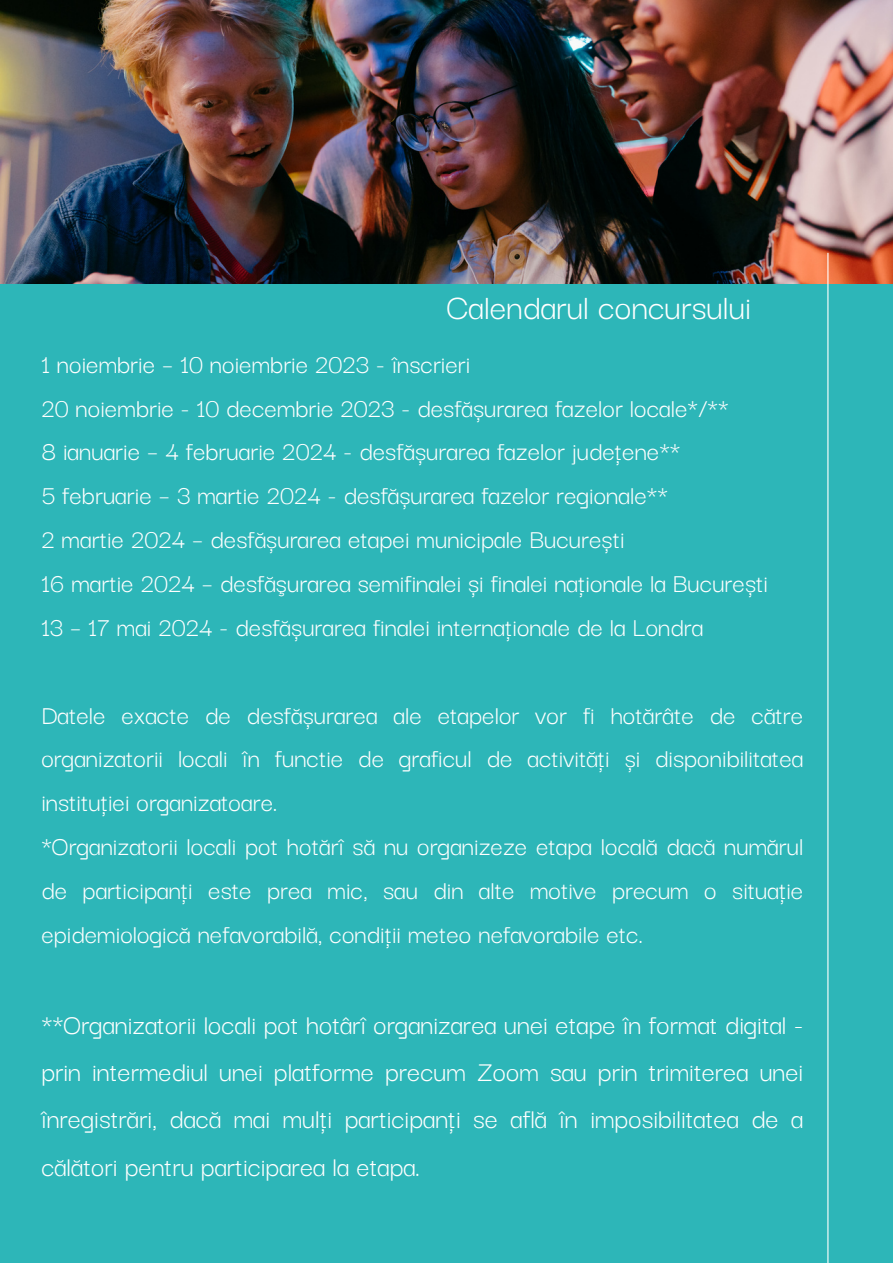
<style>
.page{position:relative;width:893px;height:1264px;background:#fff}
.page>*{position:absolute;margin:0;border:0;box-sizing:border-box;transform-origin:0 0}
.t1{font:37.5px "Darker Grotesque";color:#fff}
.t2{font:29.55px/47.2px "Darker Grotesque";color:#fff;text-align:justify}
.t3{font:28.05px/43.8px "Darker Grotesque";color:#fff;text-align:justify}
</style>
<div class="page">
<div style="left:0;top:0;width:892px;height:1262px;background:#2db6b8"></div>
<img style="left:0;top:0;width:892px;height:283px">
<hr style="left:827px;top:253px;width:1px;height:1009px;background:#fff">
<p class="t1" style="left:446px;top:279px;width:306px">Calendarul concursului</p>
<p class="t3" style="left:41px;top:340px;width:430px">1 noiembrie – 10 noiembrie 2023 - înscrieri</p>
<p class="t3" style="left:41px;top:384px;width:688px">20 noiembrie - 10 decembrie 2023 - desfășurarea fazelor locale*/**</p>
<p class="t3" style="left:41px;top:428px;width:640px">8 ianuarie – 4 februarie 2024 - desfășurarea fazelor județene**</p>
<p class="t3" style="left:41px;top:471px;width:628px">5 februarie – 3 martie 2024 - desfășurarea fazelor regionale**</p>
<p class="t3" style="left:41px;top:515px;width:584px">2 martie 2024 – desfășurarea etapei municipale București</p>
<p class="t3" style="left:41px;top:559px;width:728px">16 martie 2024 – desfăşurarea semifinalei și finalei naționale la București</p>
<p class="t3" style="left:41px;top:603px;width:663px">13 – 17 mai 2024 - desfășurarea finalei internaționale de la Londra</p>
<p class="t3" style="left:41px;top:691px;width:763px">Datele exacte de desfășurarea ale etapelor vor fi hotărâte de către organizatorii locali în functie de graficul de activități și disponibilitatea instituției organizatoare.</p>
<p class="t3" style="left:41px;top:822px;width:763px">*Organizatorii locali pot hotărî să nu organizeze etapa locală dacă numărul de participanți este prea mic, sau din alte motive precum o situație epidemiologică nefavorabilă, condiții meteo nefavorabile etc.</p>
<p class="t2" style="left:41px;top:998px;width:763px">**Organizatorii locali pot hotârî organizarea unei etape în format digital - prin intermediul unei platforme precum Zoom sau prin trimiterea unei înregistrări, dacă mai mulți participanți se află în imposibilitatea de a călători pentru participarea la etapa.</p>
</div>
